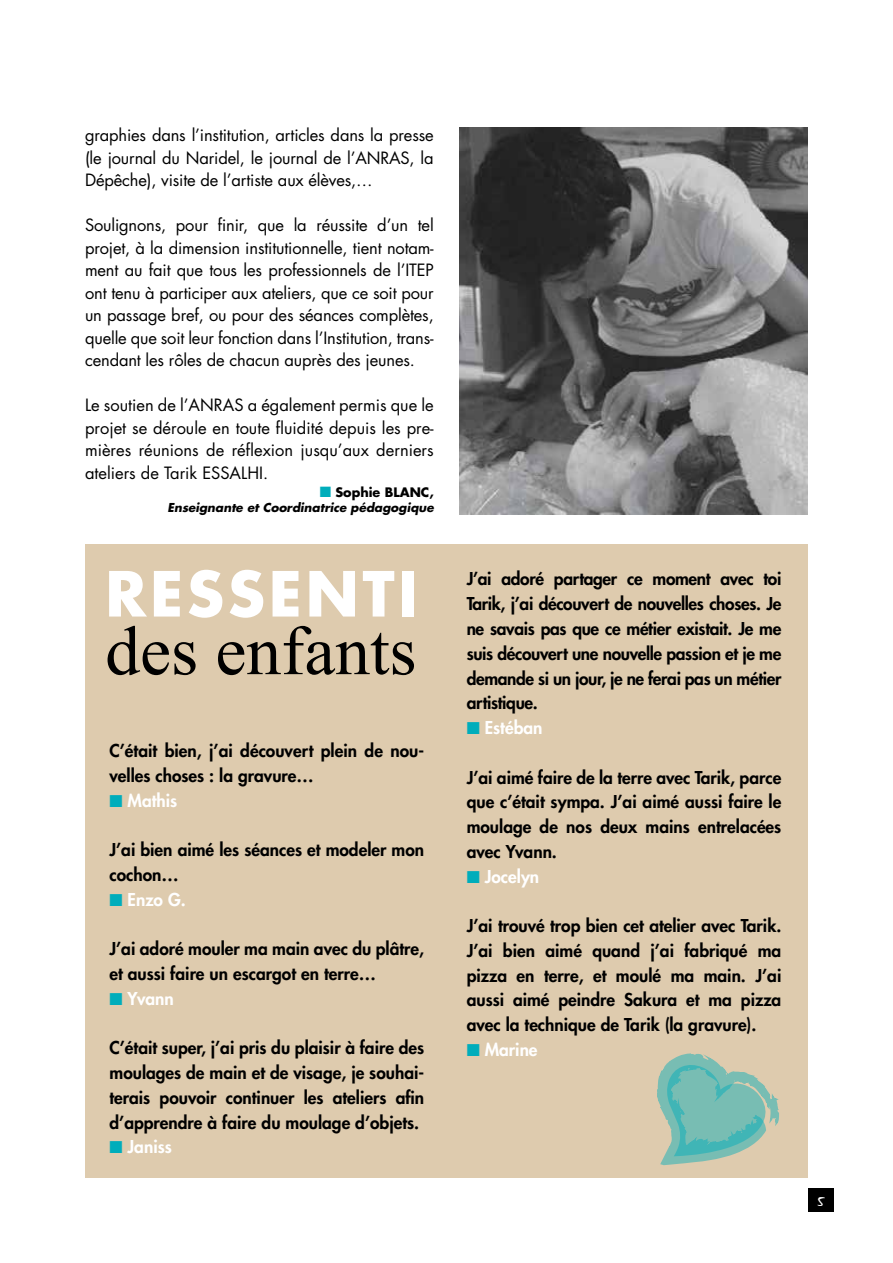
<style>
.page{position:relative;width:893px;height:1263px;background:#fff}
.page>*{position:absolute;margin:0;border:0;box-sizing:border-box;transform-origin:0 0}
.t1{font:69.6px "Times New Roman";color:#000}
.t2{font:700 60.45px "Futura Std";letter-spacing:.06em;color:#fff}
.t3{font:800 17.25px/24.8px "Futura Std";color:#000;text-align:justify}
.t4{font:800 17.25px "Futura Std";color:#fff}
.t5{font:16.5px/22.5px "Futura Std";letter-spacing:-.01em;color:#000;text-align:justify}
.t6{font:15px "Virginie";color:#fff}
.t7{font:700 12.75px "Futura Std";color:#000}
.t8{font:italic 700 12px "Futura Std";color:#000}
.s1{color:#00adbb}
</style>
<div class="page">
<div style="left:85px;top:544px;width:723px;height:634px;background:#decbae"></div>
<div style="left:808px;top:1188px;width:26px;height:24px;background:#000"></div>
<img style="left:459px;top:128px;width:349px;height:386px">
<svg style="left:657px;top:1053px;width:122px;height:113px"></svg>
<p class="t5" style="left:85px;top:124px;width:350px">graphies dans l’institution, articles dans la presse (le journal du Naridel, le journal de l’ANRAS, la Dépêche), visite de l’artiste aux élèves,…</p>
<p class="t5" style="left:85px;top:214px;width:350px">Soulignons, pour finir, que la réussite d’un tel projet, à la dimension institutionnelle, tient notam&shy;ment au fait que tous les professionnels de l’ITEP ont tenu à participer aux ateliers, que ce soit pour un passage bref, ou pour des séances complètes, quelle que soit leur fonction dans l’Institution, trans&shy;cendant les rôles de chacun auprès des jeunes.</p>
<p class="t5" style="left:85px;top:394px;width:350px">Le soutien de l’ANRAS a également permis que le projet se déroule en toute fluidité depuis les pre&shy;mières réunions de réflexion jusqu’aux derniers ateliers de Tarik Essalhi</p>
<p class="t5" style="left:263px;top:462px;width:7px">.</p>
<p class="t7" style="left:320px;top:483px;width:115px"><span class="s1">■</span> SOPHIE BLANC,</p>
<p class="t8" style="left:168px;top:499px;width:268px">Enseignante et Coordinatrice pédagogique</p>
<h2 class="t2" style="left:105px;top:554px;width:306px">RESSENTI</h2>
<h1 class="t1" style="left:105px;top:602px;width:313px">des enfants</h1>
<p class="t3" style="left:109px;top:739px;width:316px">C’était bien, j’ai découvert plein de nou&shy;velles choses : la gravure…</p>
<p class="t4" style="left:109px;top:789px;width:69px"><span class="s1">■</span> Mathis</p>
<p class="t3" style="left:109px;top:838px;width:316px">J’ai bien aimé les séances et modeler mon cochon…</p>
<p class="t4" style="left:109px;top:889px;width:78px"><span class="s1">■</span> Enzo G.</p>
<p class="t3" style="left:109px;top:937px;width:316px">J’ai adoré mouler ma main avec du plâtre, et aussi faire un escargot en terre…</p>
<p class="t4" style="left:109px;top:988px;width:66px"><span class="s1">■</span> Yvann</p>
<p class="t3" style="left:109px;top:1036px;width:316px">C’était super, j’ai pris du plaisir à faire des moulages de main et de visage, je souhai&shy;terais pouvoir continuer les ateliers afin d’apprendre à faire du moulage d’objets.</p>
<p class="t4" style="left:109px;top:1136px;width:64px"><span class="s1">■</span> Janiss</p>
<p class="t3" style="left:467px;top:567px;width:316px">J’ai adoré partager ce moment avec toi Tarik, j’ai découvert de nouvelles choses. Je ne savais pas que ce métier existait. Je me suis découvert une nouvelle passion et je me demande si un jour, je ne ferai pas un métier artistique.</p>
<p class="t4" style="left:467px;top:717px;width:77px"><span class="s1">■</span> Estéban</p>
<p class="t3" style="left:467px;top:765px;width:316px">J’ai aimé faire de la terre avec Tarik, parce que c’était sympa. J’ai aimé aussi faire le moulage de nos deux mains entrelacées avec Yvann.</p>
<p class="t4" style="left:467px;top:865px;width:74px"><span class="s1">■</span> Jocelyn</p>
<p class="t3" style="left:467px;top:913px;width:316px">J’ai trouvé trop bien cet atelier avec Tarik.<br>J’ai bien aimé quand j’ai fabriqué ma pizza en terre, et moulé ma main. J’ai aussi aimé peindre Sakura et ma pizza avec la technique de Tarik (la gravure).</p>
<p class="t4" style="left:467px;top:1038px;width:72px"><span class="s1">■</span> Marine</p>
<p class="t6" style="left:817px;top:1191px;width:10px">5</p>
</div>
